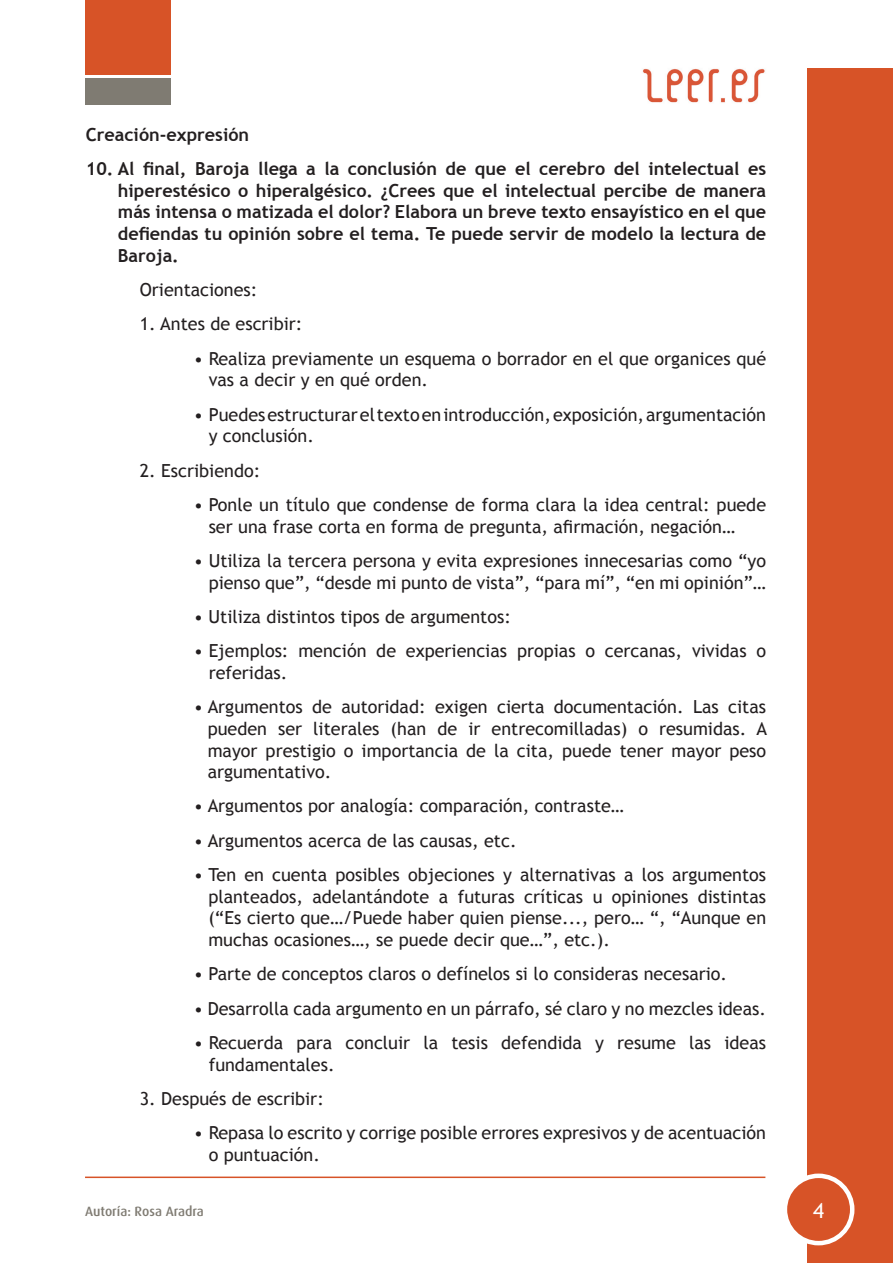
<style>
.page{position:relative;width:893px;height:1263px;background:#fff}
.page>*{position:absolute;margin:0;border:0;box-sizing:border-box;transform-origin:0 0}
.t1{font:21px "Trebuchet MS";color:#fff}
.t2{font:18px/21.6px "Trebuchet MS";color:#231f20}
.t3{font:700 18px/21.6px "Trebuchet MS";color:#231f20;text-align:justify}
.t4{font:500 13.5px "Dax";color:#7f7b72}
</style>
<div class="page">
<div style="left:85px;top:0;width:85px;height:74px;background:#d75327"></div>
<div style="left:85px;top:78px;width:85px;height:27px;background:#7f7b72"></div>
<hr style="left:85px;top:1176px;width:680px;height:2px;background:#d75327">
<div style="left:808px;top:68px;width:85px;height:1195px;background:#d75327"></div>
<div style="left:785px;top:1176px;width:67px;height:67px;background:#d75327;border-radius:50%"></div>
<div style="left:783px;top:1173px;width:71px;height:72px;border:4px solid #fff;border-radius:50%"></div>
<img style="left:642px;top:68px;width:123px;height:35px">
<p class="t3" style="left:86px;top:124px;width:165px">Creación-expresión</p>
<p class="t3" style="left:118px;top:158px;width:650px;text-indent:-32px">10. Al final, Baroja llega a la conclusión de que el cerebro del intelectual es hiperestésico o hiperalgésico. ¿Crees que el intelectual percibe de manera más intensa o matizada el dolor? Elabora un breve texto ensayístico en el que defiendas tu opinión sobre el tema. Te puede servir de modelo la lectura de Baroja.</p>
<p class="t2" style="left:140px;top:279px;width:119px">Orientaciones:</p>
<p class="t2" style="left:140px;top:313px;width:164px">1. Antes de escribir:</p>
<p class="t2" style="left:209px;top:348px;width:559px;text-indent:-15px">• Realiza previamente un esquema o borrador en el que organices qué vas a decir y en qué orden.</p>
<p class="t2" style="left:209px;top:404px;width:559px;text-indent:-15px">• Puedes estructurar el texto en introducción, exposición, argumentación y conclusión.</p>
<p class="t2" style="left:140px;top:460px;width:122px">2. Escribiendo:</p>
<p class="t2" style="left:209px;top:494px;width:559px;text-indent:-15px">• Ponle un título que condense de forma clara la idea central: puede ser una frase corta en forma de pregunta, afirmación, negación…</p>
<p class="t2" style="left:194px;top:550px;width:574px;text-align:right">• Utiliza la tercera persona y evita expresiones innecesarias como “yo pienso que”, “desde mi punto de vista”, “para mí”, “en mi opinión”…</p>
<p class="t2" style="left:194px;top:606px;width:319px">• Utiliza distintos tipos de argumentos:</p>
<p class="t2" style="left:209px;top:640px;width:559px;text-indent:-15px">• Ejemplos: mención de experiencias propias o cercanas, vividas o referidas.</p>
<p class="t2" style="left:208px;top:696px;width:561px;text-align:justify;text-indent:-14px">• Argumentos de autoridad: exigen cierta documentación. Las citas pueden ser literales (han de ir entrecomilladas) o resumidas. A mayor prestigio o importancia de la cita, puede tener mayor peso argumentativo.</p>
<p class="t2" style="left:194px;top:795px;width:432px">• Argumentos por analogía: comparación, contraste…</p>
<p class="t2" style="left:194px;top:830px;width:324px">• Argumentos acerca de las causas, etc.</p>
<p class="t2" style="left:208px;top:864px;width:559px;text-align:justify;text-indent:-15px">• Ten en cuenta posibles objeciones y alternativas a los argumentos planteados, adelantándote a futuras críticas u opiniones distintas (“Es cierto que…/Puede haber quien piense..., pero… “, “Aunque en muchas ocasiones…, se puede decir que…”, etc.).</p>
<p class="t2" style="left:194px;top:963px;width:535px">• Parte de conceptos claros o defínelos si lo consideras necesario.</p>
<p class="t2" style="left:194px;top:998px;width:574px">• Desarrolla cada argumento en un párrafo, sé claro y no mezcles ideas.</p>
<p class="t2" style="left:209px;top:1032px;width:559px;text-indent:-15px">• Recuerda para concluir la tesis defendida y resume las ideas fundamentales.</p>
<p class="t2" style="left:140px;top:1088px;width:186px">3. Después de escribir:</p>
<p class="t2" style="left:209px;top:1122px;width:559px;text-indent:-15px">• Repasa lo escrito y corrige posible errores expresivos y de acentuación o puntuación.</p>
<p class="t4" style="left:85px;top:1204px;width:120px">Autoría: Rosa Aradra</p>
<p class="t1" style="left:813px;top:1198px;width:13px">4</p>
</div>
